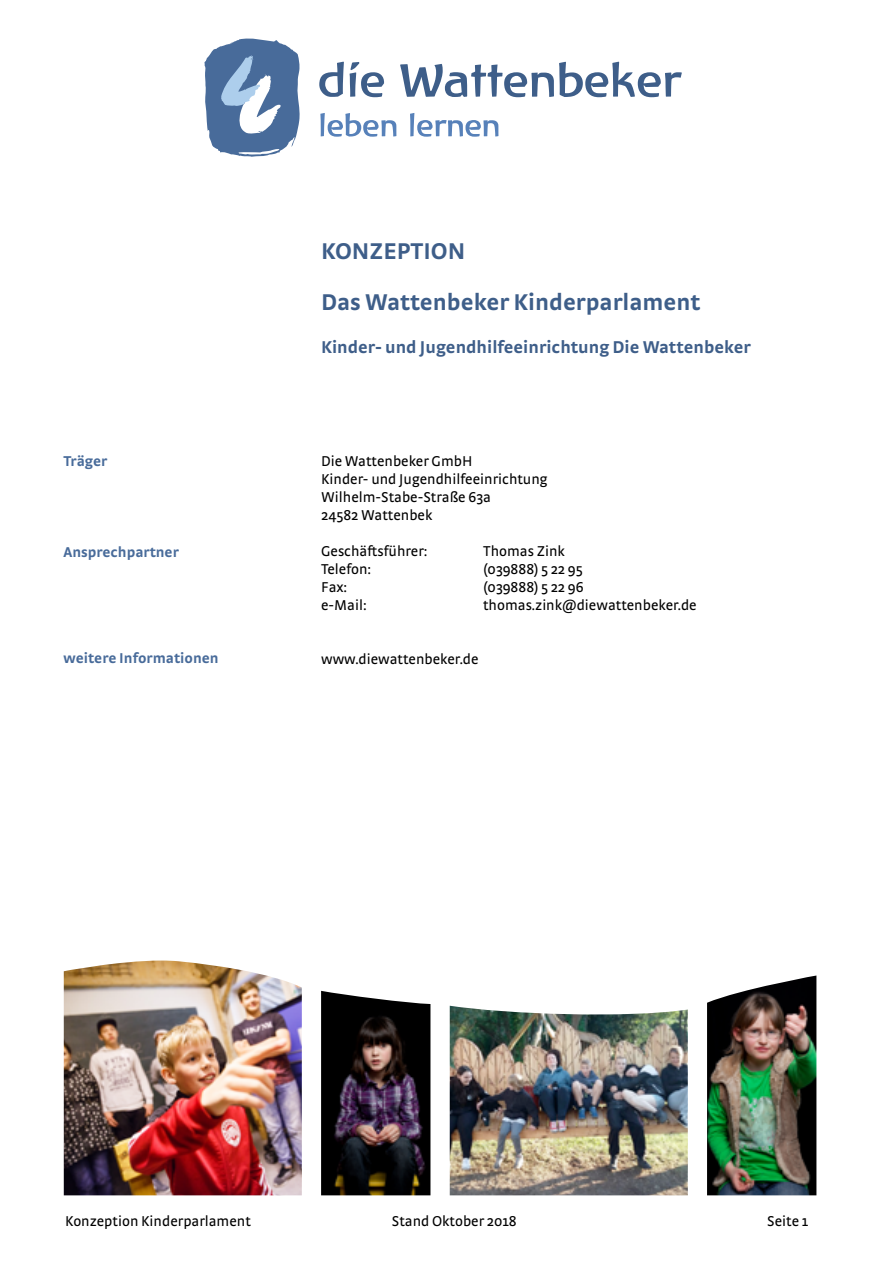
<style>
.page{position:relative;width:893px;height:1263px;background:#fff}
.page>*{position:absolute;margin:0;border:0;box-sizing:border-box;transform-origin:0 0}
.t1{font:700 24px/50.4px "Strada OT";color:#3e5e89}
.t2{font:700 18px "Strada OT";color:#3e5e89}
.t3{font:15px/18px "Strada OT";color:#000}
.t4{font:700 15px "Strada OT";color:#486b9a}
</style>
<div class="page">
<svg style="left:319px;top:62px;width:25px;height:35px"></svg>
<svg style="left:350px;top:62px;width:34px;height:35px"></svg>
<svg style="left:400px;top:62px;width:282px;height:35px"></svg>
<svg style="left:320px;top:113px;width:76px;height:24px"></svg>
<svg style="left:410px;top:113px;width:88px;height:24px"></svg>
<svg style="left:204px;top:38px;width:96px;height:119px"></svg>
<img style="left:64px;top:960px;width:238px;height:235px">
<img style="left:321px;top:991px;width:109px;height:204px">
<img style="left:450px;top:1006px;width:238px;height:189px">
<img style="left:707px;top:975px;width:109px;height:220px">
<p class="t4" style="left:63px;top:452px;width:45px">Träger</p>
<p class="t4" style="left:63px;top:543px;width:117px">Ansprechpartner</p>
<p class="t4" style="left:63px;top:649px;width:157px">weitere Informationen</p>
<h1 class="t1" style="left:321px;top:226px;width:381px">KONZEPTION<br>Das Wattenbeker Kinderparlament</h1>
<p class="t2" style="left:321px;top:336px;width:431px">Kinder- und Jugendhilfeeinrichtung Die Wattenbeker</p>
<p class="t3" style="left:321px;top:452px;width:228px">Die Wattenbeker GmbH<br>Kinder- und Jugendhilfeeinrichtung<br>Wilhelm-Stabe-Straße 63a<br>24582 Wattenbek</p>
<p class="t3" style="left:321px;top:542px;width:108px">Geschäftsführer:</p>
<p class="t3" style="left:483px;top:542px;width:83px">Thomas Zink</p>
<p class="t3" style="left:321px;top:560px;width:52px">Telefon:</p>
<p class="t3" style="left:483px;top:560px;width:101px">(039888) 5 22 95</p>
<p class="t3" style="left:321px;top:578px;width:28px">Fax:</p>
<p class="t3" style="left:483px;top:578px;width:102px">(039888) 5 22 96</p>
<p class="t3" style="left:321px;top:596px;width:47px">e-Mail:</p>
<p class="t3" style="left:483px;top:596px;width:215px">thomas.zink@diewattenbeker.de</p>
<p class="t3" style="left:321px;top:650px;width:159px">www.diewattenbeker.de</p>
<p class="t3" style="left:65px;top:1212px;width:187px">Konzeption Kinderparlament</p>
<p class="t3" style="left:392px;top:1212px;width:126px">Stand Oktober 2018</p>
<p class="t3" style="left:767px;top:1212px;width:42px">Seite 1</p>
</div>
